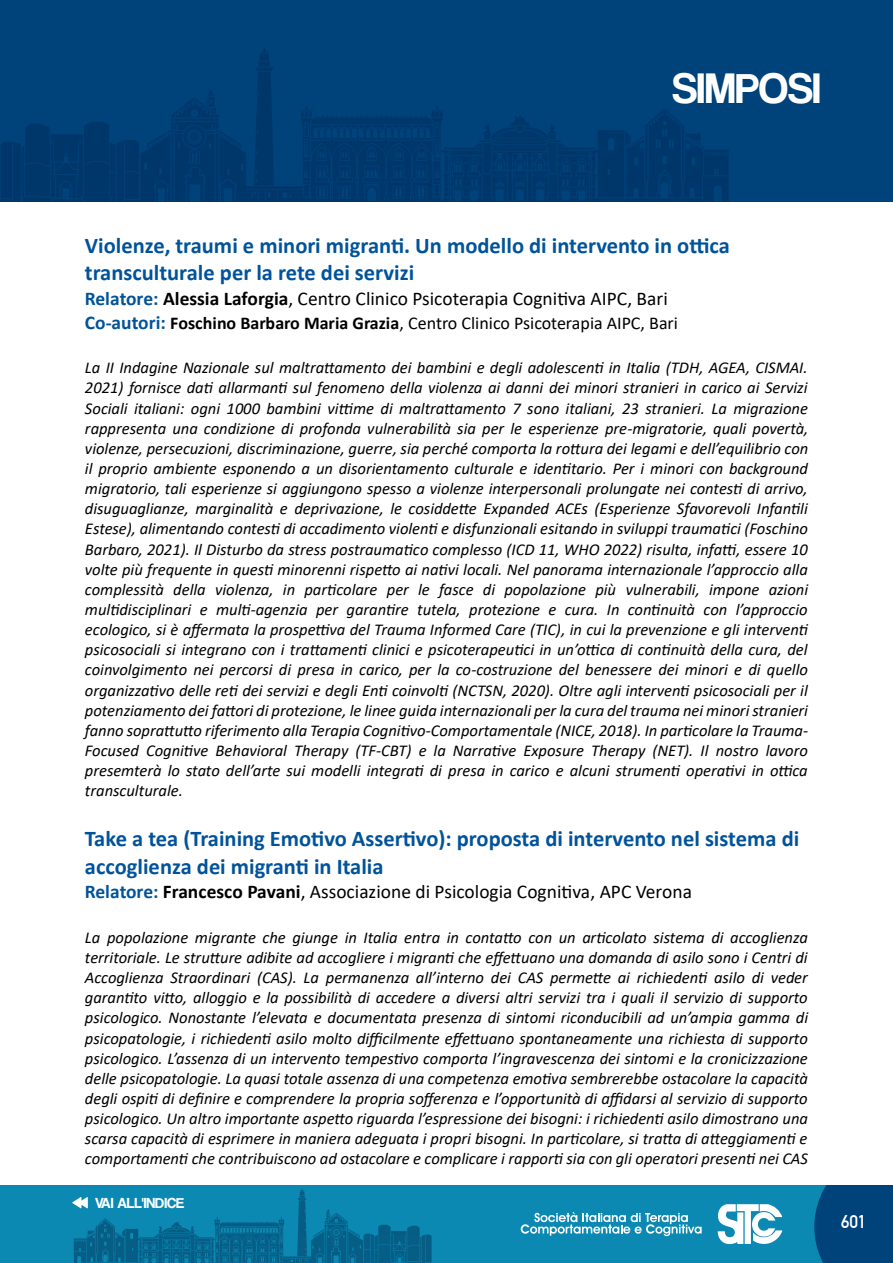
<style>
.page{position:relative;width:893px;height:1263px;background:#fff}
.page>*{position:absolute;margin:0;border:0;box-sizing:border-box;transform-origin:0 0}
.t1{font:43.95px "Coolvetica Rg";color:#fff}
.t2{font:700 22.5px/27.6px "Calibri";color:#00539a}
.t3{font:19.5px "Calibri";color:#000}
.t4{font:18px "Calibri";color:#000}
.t5{font:700 18px "DIN Alternate";color:#fff}
.t6{font:italic 16.5px/20.1px "Calibri";color:#000;text-align:justify}
.t7{font:15px "Coolvetica Rg";color:#fff}
.s1{font-weight:700;color:#00539a}
.s2{font-weight:700}
.s3{font-weight:700;font-size:19.5px;color:#00539a}
</style>
<div class="page">
<div style="left:0;top:1185px;width:893px;height:78px;background:#0b89b3"></div>
<svg style="left:268px;top:1230px;width:164px;height:33px"></svg>
<div style="left:814px;top:1185px;width:79px;height:78px;background:#00427a"></div>
<svg style="left:718px;top:1204px;width:64px;height:40px"></svg>
<svg style="left:521px;top:1212px;width:181px;height:24px"></svg>
<svg style="left:72px;top:1197px;width:16px;height:11px"></svg>
<div style="left:0;top:0;width:893px;height:201px;background:#00427a"></div>
<svg style="left:0;top:133px;width:333px;height:68px"></svg>
<h1 class="t1" style="left:672px;top:63px;width:150px">SIMPOSI</h1>
<h2 class="t2" style="left:85px;top:231px;width:646px">Violenze, traumi e minori migranti. Un modello di intervento in ottica transculturale per la rete dei servizi</h2>
<p class="t3" style="left:85px;top:285px;width:584px"><span class="s1">Relatore:</span> <span class="s2">Alessia Laforgia</span>, Centro Clinico Psicoterapia Cognitiva AIPC, Bari</p>
<p class="t4" style="left:85px;top:310px;width:595px"><span class="s3">Co-autori:</span> <span class="s2">Foschino Barbaro Maria Grazia</span>, Centro Clinico Psicoterapia AIPC, Bari</p>
<p class="t6" style="left:85px;top:357px;width:725px">La II Indagine Nazionale sul maltrattamento dei bambini e degli adolescenti in Italia (TDH, AGEA, CISMAI.<br>2021) fornisce dati allarmanti sul fenomeno della violenza ai danni dei minori stranieri in carico ai Servizi Sociali italiani: ogni 1000 bambini vittime di maltrattamento 7 sono italiani, 23 stranieri. La migrazione rappresenta una condizione di profonda vulnerabilità sia per le esperienze pre-migratorie, quali povertà, violenze, persecuzioni, discriminazione, guerre, sia perché comporta la rottura dei legami e dell’equilibrio con il proprio ambiente esponendo a un disorientamento culturale e identitario. Per i minori con background migratorio, tali esperienze si aggiungono spesso a violenze interpersonali prolungate nei contesti di arrivo, disuguaglianze, marginalità e deprivazione, le cosiddette Expanded ACEs (Esperienze Sfavorevoli Infantili Estese), alimentando contesti di accadimento violenti e disfunzionali esitando in sviluppi traumatici (Foschino Barbaro, 2021). Il Disturbo da stress postraumatico complesso (ICD 11, WHO 2022) risulta, infatti, essere 10 volte più frequente in questi minorenni rispetto ai nativi locali. Nel panorama internazionale l’approccio alla complessità della violenza, in particolare per le fasce di popolazione più vulnerabili, impone azioni multidisciplinari e multi-agenzia per garantire tutela, protezione e cura. In continuità con l’approccio ecologico, si è affermata la prospettiva del Trauma Informed Care (TIC), in cui la prevenzione e gli interventi psicosociali si integrano con i trattamenti clinici e psicoterapeutici in un’ottica di continuità della cura, del coinvolgimento nei percorsi di presa in carico, per la co-costruzione del benessere dei minori e di quello organizzativo delle reti dei servizi e degli Enti coinvolti (NCTSN, 2020). Oltre agli interventi psicosociali per il potenziamento dei fattori di protezione, le linee guida internazionali per la cura del trauma nei minori stranieri fanno soprattutto riferimento alla Terapia Cognitivo-Comportamentale (NICE, 2018). In particolare la Trauma-Focused Cognitive Behavioral Therapy (TF-CBT) e la Narrative Exposure Therapy (NET). Il nostro lavoro presemterà lo stato dell’arte sui modelli integrati di presa in carico e alcuni strumenti operativi in ottica transculturale.</p>
<h2 class="t2" style="left:85px;top:824px;width:716px">Take a tea (Training Emotivo Assertivo): proposta di intervento nel sistema di accoglienza dei migranti in Italia</h2>
<p class="t3" style="left:85px;top:878px;width:608px"><span class="s1">Relatore:</span> <span class="s2">Francesco Pavani</span>, Associazione di Psicologia Cognitiva, APC Verona</p>
<p class="t6" style="left:85px;top:927px;width:725px">La popolazione migrante che giunge in Italia entra in contatto con un articolato sistema di accoglienza territoriale. Le strutture adibite ad accogliere i migranti che effettuano una domanda di asilo sono i Centri di Accoglienza Straordinari (CAS). La permanenza all’interno dei CAS permette ai richiedenti asilo di veder garantito vitto, alloggio e la possibilità di accedere a diversi altri servizi tra i quali il servizio di supporto psicologico. Nonostante l’elevata e documentata presenza di sintomi riconducibili ad un’ampia gamma di psicopatologie, i richiedenti asilo molto difficilmente effettuano spontaneamente una richiesta di supporto psicologico. L’assenza di un intervento tempestivo comporta l’ingravescenza dei sintomi e la cronicizzazione delle psicopatologie. La quasi totale assenza di una competenza emotiva sembrerebbe ostacolare la capacità degli ospiti di definire e comprendere la propria sofferenza e l’opportunità di affidarsi al servizio di supporto psicologico. Un altro importante aspetto riguarda l’espressione dei bisogni: i richiedenti asilo dimostrano una scarsa capacità di esprimere in maniera adeguata i propri bisogni. In particolare, si tratta di atteggiamenti e comportamenti che contribuiscono ad ostacolare e complicare i rapporti sia con gli operatori presenti nei CAS</p>
<p class="t7" style="left:95px;top:1194px;width:90px">VAI ALL'INDICE</p>
<p class="t5" style="left:841px;top:1207px;width:27px">601</p>
</div>
